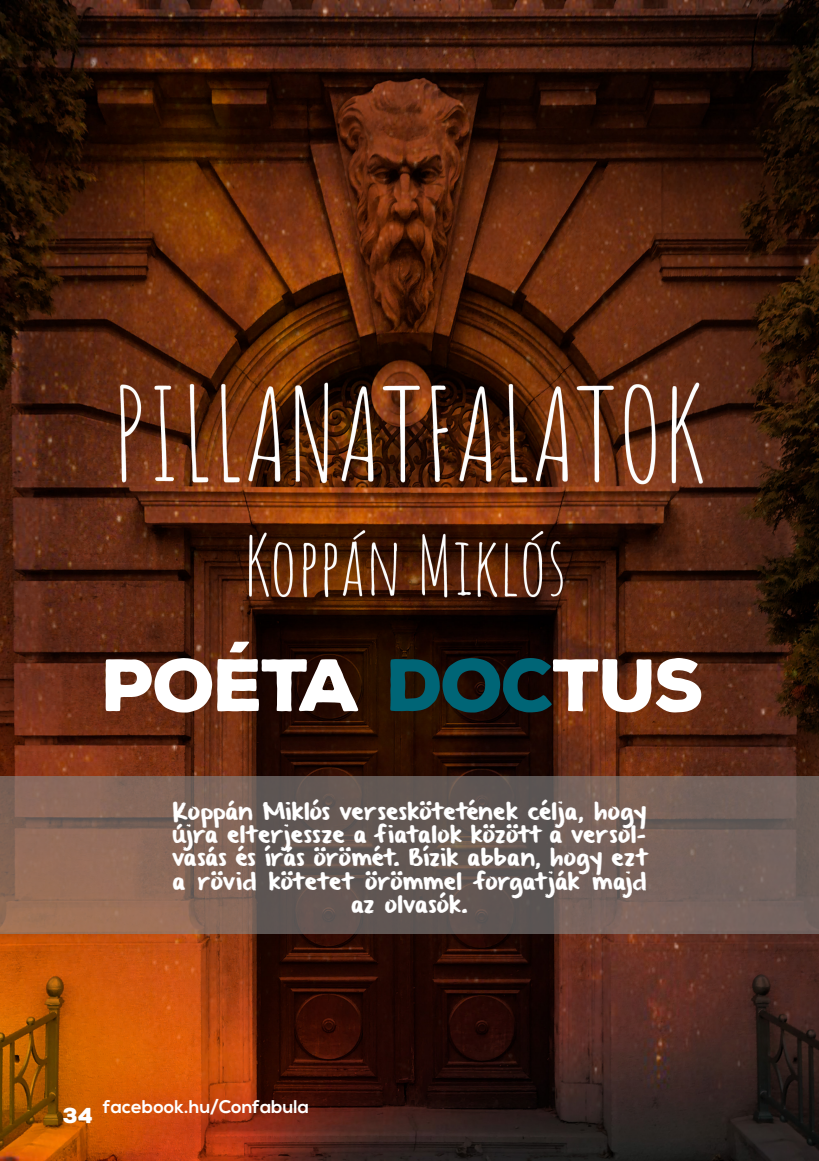
<style>
.page{position:relative;width:819px;height:1161px;background:#fff}
.page>*{position:absolute;margin:0;border:0;box-sizing:border-box;transform-origin:0 0}
.t1{font:900 71.75px "Nexa Rust Sans";letter-spacing:-.03em;color:#fff}
.t2{font:19.25px/23.1px "From Where You Are";letter-spacing:.005em;color:#fff;text-align:center}
.t3{font:700 18.38px "Nexa";color:#fff}
.s1{color:#006576}
.s2{font-family:"Nexa Rust Sans";font-weight:900;font-size:21px}
</style>
<div class="page">
<img style="left:0;top:0;width:819px;height:1161px">
<svg style="left:0;top:776px;width:819px;height:158px;background:#745f57"></svg>
<h1 class="t1" style="left:103px;top:637px;width:604px">POÉTA <span class="s1">DOC</span>TUS</h1>
<p class="t2" style="left:172px;top:802px;width:475px">Koppán Miklós verseskötetének célja, hogy újra elterjessze a fiatalok között a versol&shy;vasás és írás örömét. Bízik abban, hogy ezt a rövid kötetet örömmel forgat ják majd az olvasók.</p>
<p class="t3" style="left:63px;top:1096px;width:247px"><span class="s2">34</span> facebook.hu/Confabula</p>
</div>
